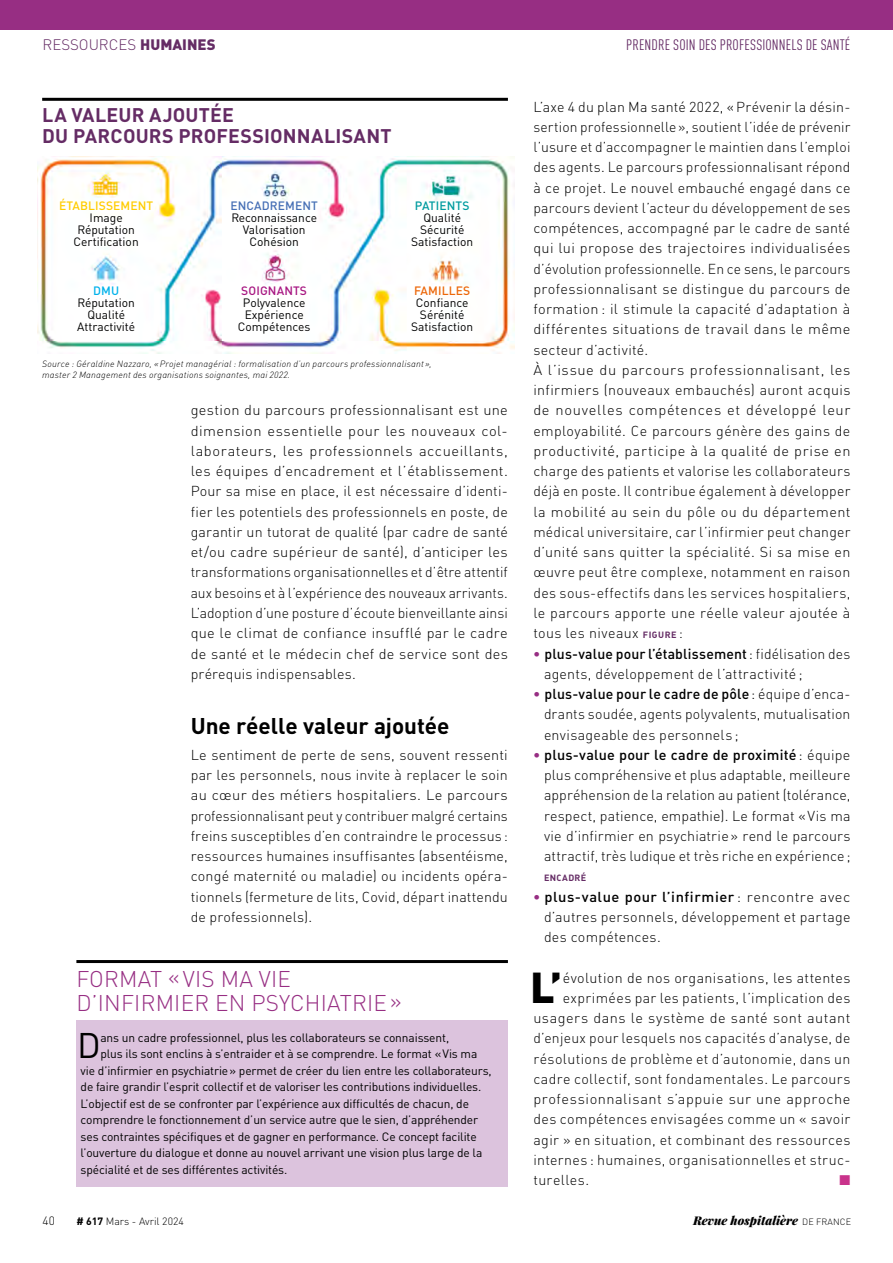
<style>
.page{position:relative;width:893px;height:1263px;background:#fff}
.page>*{position:absolute;margin:0;border:0;box-sizing:border-box;transform-origin:0 0}
.TXT_C_conclusion{font:900 42.75px "DINOT";color:#000}
.ENC_txt{font:35.1px "DINOT";color:#000}
.ENC_T1{font:300 22.5px/24px "DINOT";letter-spacing:.01em;color:#972e83}
.Inter01{font:700 22.5px "DINOT";letter-spacing:-.005em;color:#000}
.SCH_T1_seul{font:700 19.5px/21px "DINOT";letter-spacing:.01em;color:#652c65}
.t1{font:condensed 15px "DINOT";letter-spacing:.01em;color:#652c65}
.t2{font:300 15px "DINOT";color:#652c65}
.TXT_C{font:300 14.25px/20.2px "DINOT";letter-spacing:.015em;color:#000;text-align:justify}
.TXT_C_conclusion-2{font:300 14.25px "DINOT";letter-spacing:.03em;color:#000}
.TXT_C_conclusion-3{font:14.25px "Zapf Dingbats ITC";color:#c9338b}
.ENC_txt-2{font:12px "DINOT";letter-spacing:-.01em;color:#000}
.t3{font:italic 900 12px "Playfair Display";color:#000}
.ENC_txt-3{font:500 12px "DINOT";letter-spacing:.01em;color:#fc0}
.ENC_txt-4{font:500 12px "DINOT";letter-spacing:.01em;color:#466fb5}
.ENC_txt-5{font:500 12px "DINOT";letter-spacing:.01em;color:#a71681}
.ENC_txt-6{font:500 12px "DINOT";letter-spacing:.01em;color:#009b9f}
.ENC_txt-7{font:500 12px "DINOT";letter-spacing:.01em;color:#ec6608}
.ENC_txt-8{font:500 12px "DINOT";color:#00b1eb}
.t4{font:300 12px "DINOT";color:#000}
.t5{font:300 10.5px "DINOT";color:#000}
.Sources{font:italic 300 9px/10.5px "DINOT";letter-spacing:.025em;color:#000}
.t6{font:700 9px "DINOT";letter-spacing:.035em;color:#652c65}
.s1{font-weight:900}
.s2{font-weight:700;font-size:9px;color:#652c65}
.s3{font-weight:900;color:#972e83}
.s4{font-weight:500}
.s5{font-weight:700}
.s6{font-family:"DINOT";font-weight:300;font-style:normal;font-size:9px}
</style>
<div class="page">
<hr style="left:42px;top:98px;width:466px;height:3px;background:#000">
<div style="left:76px;top:1020px;width:432px;height:166px;background:#dcc3dd"></div>
<hr style="left:76px;top:960px;width:432px;height:3px;background:#000">
<img style="left:38px;top:156px;width:476px;height:197px">
<div style="left:0;top:0;width:893px;height:30px;background:#972e83"></div>
<p class="t2" style="left:43px;top:35px;width:175px">RESSOURCES <span class="s1">HUMAINES</span></p>
<p class="t1" style="left:626px;top:36px;width:226px">PRENDRE SOIN DES PROFESSIONNELS DE SANTÉ</p>
<p class="SCH_T1_seul" style="left:42px;top:104px;width:281px">LA VALEUR AJOUTÉE<br>DU PARCOURS PROFESSIONNALISA</p>
<p class="SCH_T1_seul" style="left:366px;top:125px;width:27px">NT</p>
<p class="ENC_txt-3" style="left:59px;top:198px;width:96px">ÉTABLISSEMENT</p>
<p class="ENC_txt-4" style="left:230px;top:198px;width:89px">ENCADREMENT</p>
<p class="ENC_txt-6" style="left:415px;top:198px;width:56px">PATIENTS</p>
<p class="ENC_txt-2" style="left:90px;top:210px;width:35px">Image</p>
<p class="ENC_txt-2" style="left:231px;top:210px;width:87px">Reconnaissance</p>
<p class="ENC_txt-2" style="left:423px;top:210px;width:39px">Qualité</p>
<p class="ENC_txt-2" style="left:77px;top:222px;width:59px">Réputation</p>
<p class="ENC_txt-2" style="left:243px;top:222px;width:64px">Valorisation</p>
<p class="ENC_txt-2" style="left:420px;top:222px;width:46px">Sécurité</p>
<p class="ENC_txt-2" style="left:74px;top:234px;width:67px">Certification</p>
<p class="ENC_txt-2" style="left:250px;top:234px;width:51px">Cohésion</p>
<p class="ENC_txt-2" style="left:411px;top:234px;width:64px">Satisfaction</p>
<p class="ENC_txt-8" style="left:93px;top:283px;width:28px">DMU</p>
<p class="ENC_txt-5" style="left:241px;top:283px;width:67px">SOIGNANTS</p>
<p class="ENC_txt-7" style="left:414px;top:283px;width:58px">FAMILLES</p>
<p class="ENC_txt-2" style="left:77px;top:296px;width:59px">Réputation</p>
<p class="ENC_txt-2" style="left:243px;top:296px;width:64px">Polyvalence</p>
<p class="ENC_txt-2" style="left:416px;top:296px;width:54px">Confiance</p>
<p class="ENC_txt-2" style="left:87px;top:308px;width:39px">Qualité</p>
<p class="ENC_txt-2" style="left:245px;top:308px;width:61px">Expérience</p>
<p class="ENC_txt-2" style="left:420px;top:308px;width:46px">Sérénité</p>
<p class="ENC_txt-2" style="left:77px;top:320px;width:60px">Attractivité</p>
<p class="ENC_txt-2" style="left:238px;top:320px;width:74px">Compétences</p>
<p class="ENC_txt-2" style="left:411px;top:320px;width:64px">Satisfaction</p>
<p class="Sources" style="left:42px;top:359px;width:391px">Source : Géraldine Nazzaro, «Projet managérial : formalisation d’un parcours professionnalisant», master 2 Management des organisations soignantes, mai 2022.</p>
<p class="TXT_C" style="left:191px;top:400px;width:319px">gestion du parcours professionnalisant est une dimension essentielle pour les nouveaux col&shy;laborateurs, les professionnels accueillants, les équipes d’encadrement et l’établissement.<br>Pour sa mise en place, il est nécessaire d’identi&shy;fier les potentiels des professionnels en poste, de garantir un tutorat de qualité (par cadre de santé et/ou cadre supérieur de santé), d’anticiper les transformations organisationnelles et d’être attentif aux besoins et à l’expérience des nouveaux arrivants.<br>L’adoption d’une posture d’écoute bienveillante ainsi que le climat de confiance insufflé par le cadre de santé et le médecin chef de service sont des prérequis indispensables.</p>
<p class="Inter01" style="left:191px;top:711px;width:260px">Une réelle valeur ajoutée</p>
<p class="TXT_C" style="left:191px;top:744px;width:319px">Le sentiment de perte de sens, souvent ressenti par les personnels, nous invite à replacer le soin au cœur des métiers hospitaliers. Le parcours professionnalisant peut y contribuer malgré certains freins susceptibles d’en contraindre le processus : ressources humaines insuffisantes (absentéisme, congé maternité ou maladie) ou incidents opéra&shy;tionnels (fermeture de lits, Covid, départ inattendu de professionnels).</p>
<p class="ENC_T1" style="left:77px;top:967px;width:327px">FORMAT «VIS MA VIE<br>D’INFIRMIER EN PSYCHIATRIE»</p>
<p class="ENC_txt" style="left:77px;top:1023px;width:25px">D</p>
<p class="ENC_txt-2" style="left:100px;top:1030px;width:350px">ans un cadre professionnel, plus les collaborateurs se connaissent,</p>
<p class="ENC_txt-2" style="left:100px;top:1046px;width:378px">plus ils sont enclins à s’entraider et à se comprendre. Le format «Vis ma</p>
<p class="ENC_txt-2" style="left:81px;top:1063px;width:412px">vie d’infirmier en psychiatrie» permet de créer du lien entre les collaborateurs,</p>
<p class="ENC_txt-2" style="left:81px;top:1079px;width:402px">de faire grandir l’esprit collectif et de valoriser les contributions individuelles.</p>
<p class="ENC_txt-2" style="left:81px;top:1096px;width:390px">L’objectif est de se confronter par l’expérience aux difficultés de chacun, de</p>
<p class="ENC_txt-2" style="left:81px;top:1112px;width:399px">comprendre le fonctionnement d’un service autre que le sien, d’appréhender</p>
<p class="ENC_txt-2" style="left:81px;top:1129px;width:398px">ses contraintes spécifiques et de gagner en performance. Ce concept facilite</p>
<p class="ENC_txt-2" style="left:81px;top:1145px;width:403px">l’ouverture du dialogue et donne au nouvel arrivant une vision plus large de la</p>
<p class="ENC_txt-2" style="left:81px;top:1162px;width:208px">spécialité et de ses différentes activités.</p>
<p class="TXT_C" style="left:533px;top:96px;width:319px">L’axe 4 du plan Ma santé 2022, «Prévenir la désin&shy;sertion professionnelle», soutient l’idée de prévenir l’usure et d’accompagner le maintien dans l’emploi des agents. Le parcours professionnalisant répond à ce projet. Le nouvel embauché engagé dans ce parcours devient l’acteur du développement de ses compétences, accompagné par le cadre de santé qui lui propose des trajectoires individualisées d’évolution professionnelle. En ce sens, le parcours professionnalisant se distingue du parcours de formation : il stimule la capacité d’adaptation à différentes situations de travail dans le même secteur d’activité.</p>
<p class="TXT_C" style="left:533px;top:360px;width:319px">À l’issue du parcours professionnalisant, les infirmiers (nouveaux embauchés) auront acquis de nouvelles compétences et développé leur employabilité. Ce parcours génère des gains de productivité, participe à la qualité de prise en charge des patients et valorise les collaborateurs déjà en poste. Il contribue également à développer la mobilité au sein du pôle ou du département médical universitaire, car l’infirmier peut changer d’unité sans quitter la spécialité. Si sa mise en œuvre peut être complexe, notamment en raison des sous-effectifs dans les services hospitaliers, le parcours apporte une réelle valeur ajoutée à tous les niveaux <span class="s2">FIGURE</span> :</p>
<p class="TXT_C" style="left:544px;top:643px;width:308px;text-indent:-11px"><span class="s3">•</span> <span class="s4">plus-value pour l’établissement</span>: fidélisation des agents, développement de l’attractivité ;</p>
<p class="TXT_C" style="left:544px;top:684px;width:308px;text-indent:-11px"><span class="s3">•</span> <span class="s4">plus-value pour le cadre de pôle</span>: équipe d’enca&shy;drants soudée, agents polyvalents, mutualisation envisageable des personnels ;</p>
<p class="TXT_C" style="left:544px;top:744px;width:308px;text-indent:-11px"><span class="s3">•</span> <span class="s4">plus-value pour le cadre de proximité</span>: équipe plus compréhensive et plus adaptable, meilleure appréhension de la relation au patient (tolérance, respect, patience, empathie). Le format «Vis ma vie d’infirmier en psychiatrie» rend le parcours attractif, très ludique et très riche en expérience;</p>
<p class="t6" style="left:544px;top:872px;width:44px">ENCADRÉ</p>
<p class="TXT_C" style="left:544px;top:886px;width:308px;text-indent:-11px"><span class="s3">•</span> <span class="s4">plus-value pour l’infirmier</span> : rencontre avec d’autres personnels, développement et partage des compétences.</p>
<p class="TXT_C_conclusion" style="left:530px;top:959px;width:33px">L’</p>
<p class="TXT_C_conclusion-2" style="left:563px;top:969px;width:289px">évolution de nos organisations, les attentes</p>
<p class="TXT_C_conclusion-2" style="left:563px;top:989px;width:289px">exprimées par les patients, l’implication des</p>
<p class="TXT_C_conclusion-2" style="left:533px;top:1009px;width:319px">usagers dans le système de santé sont autant</p>
<p class="TXT_C_conclusion-2" style="left:533px;top:1029px;width:319px">d’enjeux pour lesquels nos capacités d’analyse, de</p>
<p class="TXT_C_conclusion-2" style="left:533px;top:1050px;width:319px">résolutions de problème et d’autonomie, dans un</p>
<p class="TXT_C_conclusion-2" style="left:533px;top:1070px;width:319px">cadre collectif, sont fondamentales. Le parcours</p>
<p class="TXT_C_conclusion-2" style="left:533px;top:1090px;width:319px">professionnalisant s’appuie sur une approche</p>
<p class="TXT_C_conclusion-2" style="left:533px;top:1110px;width:319px">des compétences envisagées comme un « savoir</p>
<p class="TXT_C_conclusion-2" style="left:533px;top:1131px;width:319px">agir » en situation, et combinant des ressources</p>
<p class="TXT_C_conclusion-2" style="left:533px;top:1151px;width:319px">internes : humaines, organisationnelles et struc-</p>
<p class="TXT_C_conclusion-2" style="left:533px;top:1171px;width:57px">turelles.</p>
<p class="TXT_C_conclusion-3" style="left:840px;top:1173px;width:12px">■</p>
<p class="t4" style="left:43px;top:1213px;width:14px">40</p>
<p class="t5" style="left:77px;top:1214px;width:109px"><span class="s5"># 617</span> Mars - Avril 2024</p>
<p class="t3" style="left:693px;top:1211px;width:159px">Revue hospitalière <span class="s6">DE FRANCE</span></p>
</div>
